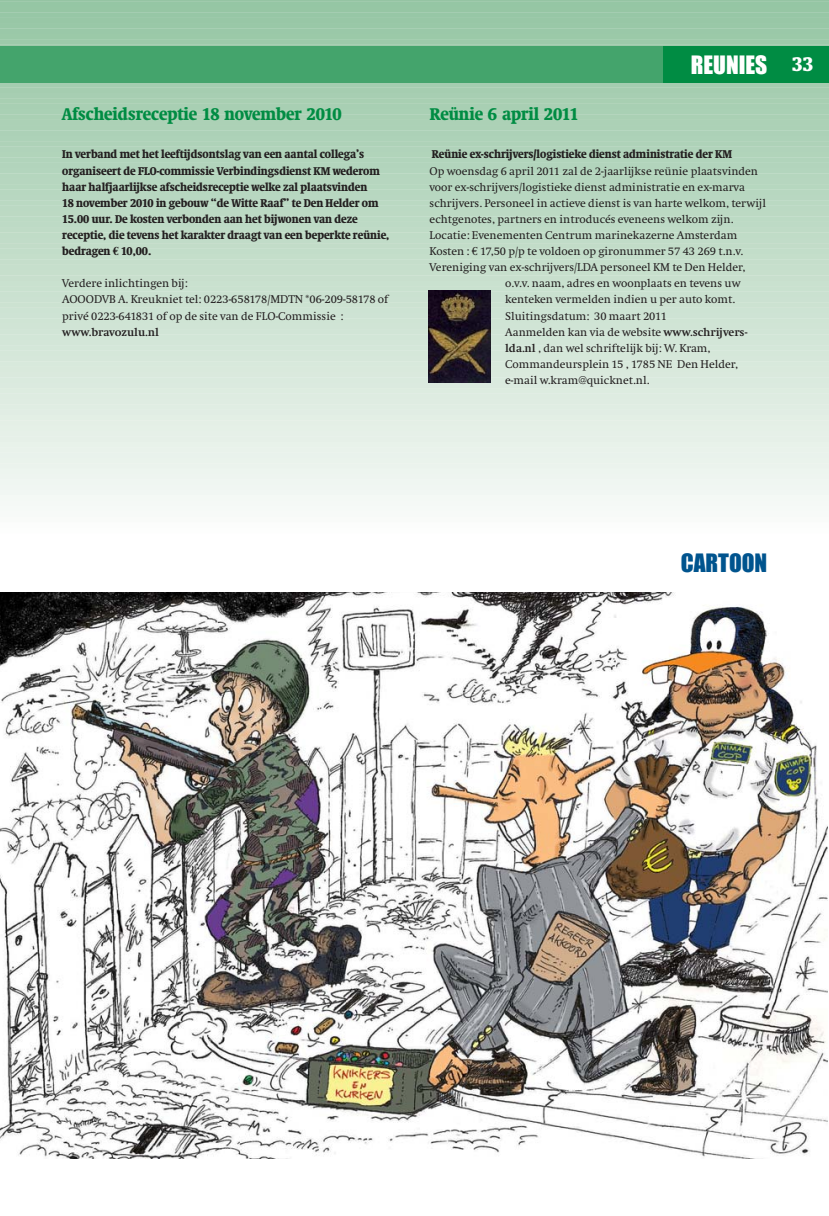
<style>
.page{position:relative;width:829px;height:1216px;background:#fff}
.page>*{position:absolute;margin:0;border:0;box-sizing:border-box;transform-origin:0 0}
.t1{font:23.45px "Impact";color:#fff}
.t2{font:23.45px "Impact";color:#00548e}
.t3{font:700 condensed 17.5px "Swift";color:#008c43}
.t4{font:11.72px/16.1px "Swift";color:#231f20}
.t5{font:700 condensed 11.72px/16.1px "Swift";color:#231f20}
.t6{font:700 11.72px "Swift";color:#231f20}
.s1{font-family:"Swift";font-weight:700;font-stretch:condensed;font-size:20.47px}
.s2{font-family:"Euro Serif";font-stretch:normal}
.s3{font-family:"Euro Serif"}
.s4{font-weight:700}
</style>
<div class="page">
<hr style="left:0;top:0;width:828px;height:2px;background:#95c4a3">
<div style="left:0;top:1px;width:828px;height:7px;background:#95c6a4"></div>
<div style="left:0;top:6px;width:828px;height:7px;background:#96c6a4"></div>
<div style="left:0;top:12px;width:828px;height:7px;background:#97c7a6"></div>
<div style="left:0;top:17px;width:828px;height:7px;background:#98c7a6"></div>
<div style="left:0;top:22px;width:828px;height:7px;background:#99c8a7"></div>
<div style="left:0;top:28px;width:828px;height:7px;background:#9ac8a8"></div>
<div style="left:0;top:33px;width:828px;height:7px;background:#9bc9a8"></div>
<div style="left:0;top:38px;width:828px;height:7px;background:#9dcaaa"></div>
<div style="left:0;top:44px;width:828px;height:7px;background:#9dcaaa"></div>
<div style="left:0;top:81px;width:828px;height:7px;background:#a4cdb0"></div>
<div style="left:0;top:87px;width:828px;height:7px;background:#a5cdb0"></div>
<div style="left:0;top:92px;width:828px;height:7px;background:#a7ceb2"></div>
<div style="left:0;top:97px;width:828px;height:7px;background:#a8cfb2"></div>
<div style="left:0;top:103px;width:828px;height:7px;background:#a8cfb3"></div>
<div style="left:0;top:108px;width:828px;height:7px;background:#a9d0b4"></div>
<div style="left:0;top:114px;width:828px;height:7px;background:#aad0b4"></div>
<div style="left:0;top:119px;width:828px;height:7px;background:#acd1b6"></div>
<div style="left:0;top:124px;width:828px;height:7px;background:#acd1b6"></div>
<div style="left:0;top:130px;width:828px;height:7px;background:#acd1b7"></div>
<div style="left:0;top:135px;width:828px;height:7px;background:#add2b8"></div>
<div style="left:0;top:140px;width:828px;height:7px;background:#aed2b8"></div>
<div style="left:0;top:146px;width:828px;height:7px;background:#b0d3ba"></div>
<div style="left:0;top:151px;width:828px;height:7px;background:#b1d4ba"></div>
<div style="left:0;top:157px;width:828px;height:6px;background:#b1d4bb"></div>
<div style="left:0;top:162px;width:828px;height:7px;background:#b2d4bc"></div>
<div style="left:0;top:167px;width:828px;height:7px;background:#b3d5bd"></div>
<div style="left:0;top:173px;width:828px;height:7px;background:#b5d6be"></div>
<div style="left:0;top:178px;width:828px;height:7px;background:#b6d6bf"></div>
<div style="left:0;top:183px;width:828px;height:7px;background:#b6d7bf"></div>
<div style="left:0;top:189px;width:828px;height:7px;background:#b7d7c0"></div>
<div style="left:0;top:194px;width:828px;height:7px;background:#b8d7c1"></div>
<div style="left:0;top:199px;width:828px;height:7px;background:#bad9c2"></div>
<div style="left:0;top:205px;width:828px;height:7px;background:#bbd9c3"></div>
<div style="left:0;top:210px;width:828px;height:7px;background:#bcd9c3"></div>
<div style="left:0;top:216px;width:828px;height:7px;background:#bcdac4"></div>
<div style="left:0;top:221px;width:828px;height:7px;background:#bddac5"></div>
<div style="left:0;top:226px;width:828px;height:7px;background:#bfdbc6"></div>
<div style="left:0;top:232px;width:828px;height:7px;background:#c0dcc7"></div>
<div style="left:0;top:237px;width:828px;height:7px;background:#c1dcc8"></div>
<div style="left:0;top:242px;width:828px;height:7px;background:#c2dcc8"></div>
<div style="left:0;top:248px;width:828px;height:7px;background:#c2ddc9"></div>
<div style="left:0;top:253px;width:828px;height:7px;background:#c4deca"></div>
<div style="left:0;top:258px;width:828px;height:7px;background:#c5decb"></div>
<div style="left:0;top:264px;width:828px;height:7px;background:#c6dfcc"></div>
<div style="left:0;top:269px;width:828px;height:7px;background:#c7dfcc"></div>
<div style="left:0;top:275px;width:828px;height:7px;background:#c8dfcd"></div>
<div style="left:0;top:280px;width:828px;height:7px;background:#c9e1cf"></div>
<div style="left:0;top:285px;width:828px;height:7px;background:#c9e1cf"></div>
<div style="left:0;top:291px;width:828px;height:7px;background:#cae1d0"></div>
<div style="left:0;top:296px;width:828px;height:7px;background:#cbe1d1"></div>
<div style="left:0;top:301px;width:828px;height:7px;background:#cce2d1"></div>
<div style="left:0;top:307px;width:828px;height:7px;background:#cde3d3"></div>
<div style="left:0;top:312px;width:828px;height:7px;background:#cee3d4"></div>
<div style="left:0;top:318px;width:828px;height:6px;background:#cfe4d4"></div>
<div style="left:0;top:323px;width:828px;height:7px;background:#d0e4d5"></div>
<div style="left:0;top:328px;width:828px;height:7px;background:#d1e5d6"></div>
<div style="left:0;top:334px;width:828px;height:7px;background:#d2e6d7"></div>
<div style="left:0;top:339px;width:828px;height:7px;background:#d3e6d8"></div>
<div style="left:0;top:344px;width:828px;height:7px;background:#d4e7d9"></div>
<div style="left:0;top:350px;width:828px;height:7px;background:#d5e7d9"></div>
<div style="left:0;top:355px;width:828px;height:7px;background:#d6e7da"></div>
<div style="left:0;top:360px;width:828px;height:7px;background:#d8e9dc"></div>
<div style="left:0;top:366px;width:828px;height:7px;background:#d9e9dc"></div>
<div style="left:0;top:371px;width:828px;height:7px;background:#dae9dd"></div>
<div style="left:0;top:377px;width:828px;height:7px;background:#daeade"></div>
<div style="left:0;top:382px;width:828px;height:7px;background:#dbeadf"></div>
<div style="left:0;top:387px;width:828px;height:7px;background:#ddece0"></div>
<div style="left:0;top:393px;width:828px;height:7px;background:#deece1"></div>
<div style="left:0;top:398px;width:828px;height:7px;background:#dfece2"></div>
<div style="left:0;top:403px;width:828px;height:7px;background:#e0ede3"></div>
<div style="left:0;top:409px;width:828px;height:7px;background:#e1ede4"></div>
<div style="left:0;top:414px;width:828px;height:7px;background:#e3efe5"></div>
<div style="left:0;top:419px;width:828px;height:7px;background:#e4efe6"></div>
<div style="left:0;top:425px;width:828px;height:7px;background:#e5f0e7"></div>
<div style="left:0;top:430px;width:828px;height:7px;background:#e6f0e8"></div>
<div style="left:0;top:436px;width:828px;height:7px;background:#e6f0e8"></div>
<div style="left:0;top:441px;width:828px;height:7px;background:#e8f2ea"></div>
<div style="left:0;top:446px;width:828px;height:7px;background:#e9f2eb"></div>
<div style="left:0;top:452px;width:828px;height:7px;background:#e9f2ec"></div>
<div style="left:0;top:457px;width:828px;height:7px;background:#eaf3ec"></div>
<div style="left:0;top:462px;width:828px;height:7px;background:#ebf3ed"></div>
<div style="left:0;top:468px;width:828px;height:7px;background:#edf5ef"></div>
<div style="left:0;top:473px;width:828px;height:7px;background:#eef5f0"></div>
<div style="left:0;top:479px;width:828px;height:7px;background:#eff6f1"></div>
<div style="left:0;top:484px;width:828px;height:7px;background:#f0f6f2"></div>
<div style="left:0;top:489px;width:828px;height:7px;background:#f1f7f3"></div>
<div style="left:0;top:495px;width:828px;height:7px;background:#f4f9f5"></div>
<div style="left:0;top:500px;width:828px;height:7px;background:#f5f9f6"></div>
<div style="left:0;top:505px;width:828px;height:7px;background:#f6faf7"></div>
<div style="left:0;top:511px;width:828px;height:7px;background:#f7faf8"></div>
<div style="left:0;top:516px;width:828px;height:7px;background:#f9fbf9"></div>
<div style="left:0;top:46px;width:828px;height:37px;background:#44a46c"></div>
<div style="left:663px;top:46px;width:165px;height:37px;background:#008c43"></div>
<img style="left:0;top:592px;width:827px;height:566px">
<img style="left:428px;top:290px;width:62px;height:92px">
<h2 class="t3" style="left:62px;top:106px;width:281px">Afscheidsreceptie 18 november 2010</h2>
<h2 class="t3" style="left:430px;top:106px;width:150px">Reünie 6 april 2011</h2>
<h1 class="t1" style="left:690px;top:57px;width:124px">REUNIES <span class="s1">33</span></h1>
<p class="t5" style="left:62px;top:147px;width:328px">In verband met het leeftijdsontslag van een aantal collega’s organiseert de FLO-commissie Verbindingsdienst KM wederom haar halfjaarlijkse afscheidsreceptie welke zal plaatsvinden<br>18 november 2010 in gebouw “de Witte Raaf” te Den Helder om 15.00 uur. De kosten verbonden aan het bijwonen van deze receptie, die tevens het karakter draagt van een beperkte reünie, bedragen <span class="s2">€</span> 10,00.</p>
<p class="t4" style="left:62px;top:276px;width:327px">Verdere inlichtingen bij:<br>AOOODVB A. Kreukniet tel: 0223-658178/MDTN *06-209-58178 of privé 0223-641831 of op de site van de FLO-Commissie :</p>
<p class="t6" style="left:62px;top:327px;width:98px">www.bravozulu.nl</p>
<p class="t5" style="left:432px;top:147px;width:301px">Reünie ex-schrijvers/logistieke dienst administratie der KM</p>
<p class="t4" style="left:429px;top:163px;width:330px">Op woensdag 6 april 2011 zal de 2-jaarlijkse reünie plaatsvinden</p>
<p class="t4" style="left:429px;top:180px;width:317px">voor ex-schrijvers/logistieke dienst administratie en ex-marva</p>
<p class="t4" style="left:429px;top:196px;width:338px">schrijvers. Personeel in actieve dienst is van harte welkom, terwijl</p>
<p class="t4" style="left:429px;top:212px;width:305px">echtgenotes, partners en introducés eveneens welkom zijn.</p>
<p class="t4" style="left:429px;top:228px;width:309px">Locatie: Evenementen Centrum marinekazerne Amsterdam</p>
<p class="t4" style="left:429px;top:244px;width:315px">Kosten : <span class="s3">€</span> 17,50 p/p te voldoen op gironummer 57 43 269 t.n.v.</p>
<p class="t4" style="left:429px;top:260px;width:317px">Vereniging van ex-schrijvers/LDA personeel KM te Den Helder,</p>
<p class="t4" style="left:505px;top:276px;width:237px">o.v.v. naam, adres en woonplaats en tevens uw</p>
<p class="t4" style="left:505px;top:292px;width:231px">kenteken vermelden indien u per auto komt.</p>
<p class="t4" style="left:505px;top:308px;width:163px">Sluitingsdatum: 30 maart 2011</p>
<p class="t4" style="left:505px;top:325px;width:244px">Aanmelden kan via de website <span class="s4">www.schrijvers-</span></p>
<p class="t4" style="left:505px;top:341px;width:207px"><span class="s4">lda.nl</span> , dan wel schriftelijk bij: W. Kram,</p>
<p class="t4" style="left:505px;top:357px;width:234px">Commandeursplein 15 , 1785 NE Den Helder,</p>
<p class="t4" style="left:505px;top:373px;width:146px">e-mail w.kram@quicknet.nl.</p>
<h1 class="t2" style="left:680px;top:556px;width:88px">CARTOON</h1>
</div>
